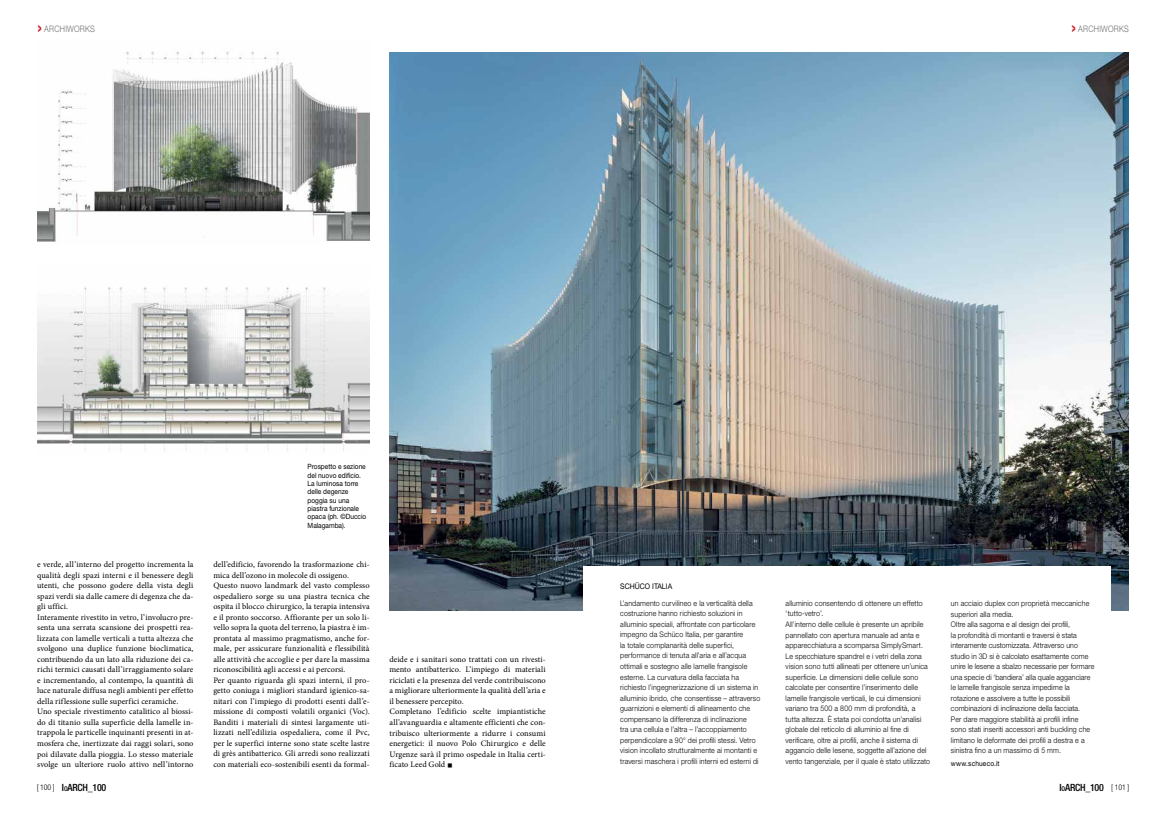
<style>
.page{position:relative;width:1166px;height:829px;background:#fff}
.page>*{position:absolute;margin:0;border:0;box-sizing:border-box;transform-origin:0 0}
.t1{font:500 20.12px "Helvetica Neue LT Std";color:#d2232a}
.t2{font:500 condensed 9.97px "Helvetica Neue LT Std";letter-spacing:-.02em;color:#000}
.t3{font:300 8.92px "Helvetica Neue LT Std";letter-spacing:.02em;color:#6d6e71;scale:.83 1}
.t4{font:8.31px/10.5px "Minion Pro";letter-spacing:.01em;color:#000}
.t5{font:300 condensed 7.88px "Helvetica Neue LT Std";letter-spacing:-.02em;color:#000}
.t6{font:300 7.7px/10.5px "Helvetica Neue LT Std";letter-spacing:.02em;color:#000;scale:.91 1}
.t7{font:7.7px "Helvetica Neue LT Std";color:#000;scale:.91 1}
.t8{font:7.17px/8.3px "Helvetica Neue LT Std";color:#000;scale:.91 1}
.t9{font:7.17px "Helvetica Neue LT Std";letter-spacing:.025em;color:#000;scale:.91 1}
.s1{font-size:14px}
.s2{font-size:6.65px}
</style>
<div class="page">
<img style="left:37px;top:287px;width:333px;height:164px">
<img style="left:37px;top:51px;width:333px;height:191px">
<img style="left:389px;top:52px;width:740px;height:558px">
<div style="left:583px;top:566px;width:527px;height:209px;background:#fff"></div>
<h1 class="t1" style="left:37px;top:15px;width:7px">›</h1>
<p class="t3" style="left:44px;top:23px;width:7px">archi</p>
<p class="t3" style="left:67px;top:23px;width:33px">wor ks</p>
<h1 class="t1" style="left:1071px;top:15px;width:7px">›</h1>
<p class="t3" style="left:1078px;top:23px;width:7px">archi</p>
<p class="t3" style="left:1101px;top:23px;width:33px">wor ks</p>
<p class="t8" style="left:308px;top:462px;width:66px">Prospetto e sezione del nuovo edificio.<br>La luminosa torre delle degenze poggia su una piastra funzionale opaca (ph. ©Duccio<br>Malagamba).</p>
<p class="t4" style="left:37px;top:559px;width:158px">e verde, all’interno del progetto incrementa la qualità degli spazi interni e il benessere degli utenti, che possono godere della vista degli spazi verdi sia dalle camere di degenza che da&shy;gli uffici.<br>Interamente rivestito in vetro, l’involucro pre&shy;senta una serrata scansione dei prospetti rea&shy;lizzata con lamelle verticali a tutta altezza che svolgono una duplice funzione bioclimatica, contribuendo da un lato alla riduzione dei ca&shy;richi termici causati dall’irraggiamento solare e incrementando, al contempo, la quantità di luce naturale diffusa negli ambienti per effetto della riflessione sulle superfici ceramiche.<br>Uno speciale rivestimento catalitico al biossi&shy;do di titanio sulla superficie della lamelle in&shy;trappola le particelle inquinanti presenti in at&shy;mosfera che, inertizzate dai raggi solari, sono poi dilavate dalla pioggia. Lo stesso materiale svolge un ulteriore ruolo attivo nell’intorno</p>
<p class="t4" style="left:213px;top:559px;width:158px">dell’edificio, favorendo la trasformazione chi&shy;mica dell’ozono in molecole di ossigeno.<br>Questo nuovo landmark del vasto complesso ospedaliero sorge su una piastra tecnica che ospita il blocco chirurgico, la terapia intensiva e il pronto soccorso. Affiorante per un solo li&shy;vello sopra la quota del terreno, la piastra è im&shy;prontata al massimo pragmatismo, anche for&shy;male, per assicurare funzionalità e flessibilità alle attività che accoglie e per dare la massima riconoscibilità agli accessi e ai percorsi.<br>Per quanto riguarda gli spazi interni, il pro&shy;getto coniuga i migliori standard igienico-sa&shy;nitari con l’impiego di prodotti esenti dall’e&shy;missione di composti volatili organici (Voc).<br>Banditi i materiali di sintesi largamente uti&shy;lizzati nell’edilizia ospedaliera, come il Pvc, per le superfici interne sono state scelte lastre di grès antibatterico. Gli arredi sono realizzati con materiali eco-sostenibili esenti da formal-</p>
<p class="t4" style="left:389px;top:654px;width:158px">deide e i sanitari sono trattati con un rivesti&shy;mento antibatterico. L’impiego di materiali riciclati e la presenza del verde contribuiscono a migliorare ulteriormente la qualità dell’aria e il benessere percepito.<br>Completano l’edificio scelte impiantistiche all’avanguardia e altamente efficienti che con&shy;tribuisco ulteriormente a ridurre i consumi energetici: il nuovo Polo Chirurgico e delle Urgenze sarà il primo ospedale in Italia certi&shy;ficato Leed Gold <span class="s1">■</span></p>
<p class="t7" style="left:620px;top:581px;width:7px">sch</p>
<p class="t7" style="left:635px;top:581px;width:43px">Üco ITALIA</p>
<p class="t6" style="left:620px;top:597px;width:155px">L’andamento curvilineo e la verticalità della costruzione hanno richiesto soluzioni in alluminio speciali, affrontate con particolare impegno da Schüco Italia, per garantire<br>la totale complanarità delle superfici, performance di tenuta all’aria e all’acqua ottimali e sostegno alle lamelle frangisole esterne. La curvatura della facciata ha richiesto l’ingegnerizzazione di un sistema in alluminio ibrido, che consentisse – attraverso guarnizioni e elementi di allineamento che compensano la differenza di inclinazione<br>tra una cellula e l’altra – l’accoppiamento perpendicolare a 90° dei profili stessi. Vetro vision incollato strutturalmente ai montanti e traversi maschera i profili interni ed esterni di</p>
<p class="t6" style="left:785px;top:597px;width:160px">alluminio consentendo di ottenere un effetto ‘tutto-vetro’.<br>All’interno delle cellule è presente un apribile pannellato con apertura manuale ad anta e apparecchiatura a scomparsa SimplySmart.<br>Le specchiature spandrel e i vetri della zona vision sono tutti allineati per ottenere un’unica superficie. Le dimensioni delle cellule sono calcolate per consentire l’inserimento delle lamelle frangisole verticali, le cui dimensioni variano tra 500 a 800 mm di profondità, a tutta altezza. È stata poi condotta un’analisi globale del reticolo di alluminio al fine di verificare, oltre ai profili, anche il sistema di aggancio delle lesene, soggette all’azione del vento tangenziale, per il quale è stato utilizzato</p>
<p class="t6" style="left:951px;top:597px;width:159px">un acciaio duplex con proprietà meccaniche superiori alla media.<br>Oltre alla sagoma e al design dei profili,<br>la profondità di montanti e traversi è stata interamente customizzata. Attraverso uno studio in 3D si è calcolato esattamente come unire le lesene a sbalzo necessarie per formare una specie di ‘bandiera’ alla quale agganciare le lamelle frangisole senza impedirne la rotazione e assolvere a tutte le possibili combinazioni di inclinazione della facciata.<br>Per dare maggiore stabilità ai profili infine sono stati inseriti accessori anti buckling che limitano le deformate dei profili a destra e a sinistra fino a un massimo di 5 mm.</p>
<p class="t9" style="left:951px;top:759px;width:55px">www.schueco.it</p>
<p class="t2" style="left:62px;top:781px;width:46px">I<span class="s2">O</span>ARCH_100</p>
<p class="t2" style="left:1059px;top:781px;width:46px">I<span class="s2">O</span>ARCH_100</p>
<p class="t5" style="left:37px;top:783px;width:19px">[ 100 ]</p>
<p class="t5" style="left:1111px;top:783px;width:19px">[ 101 ]</p>
</div>
